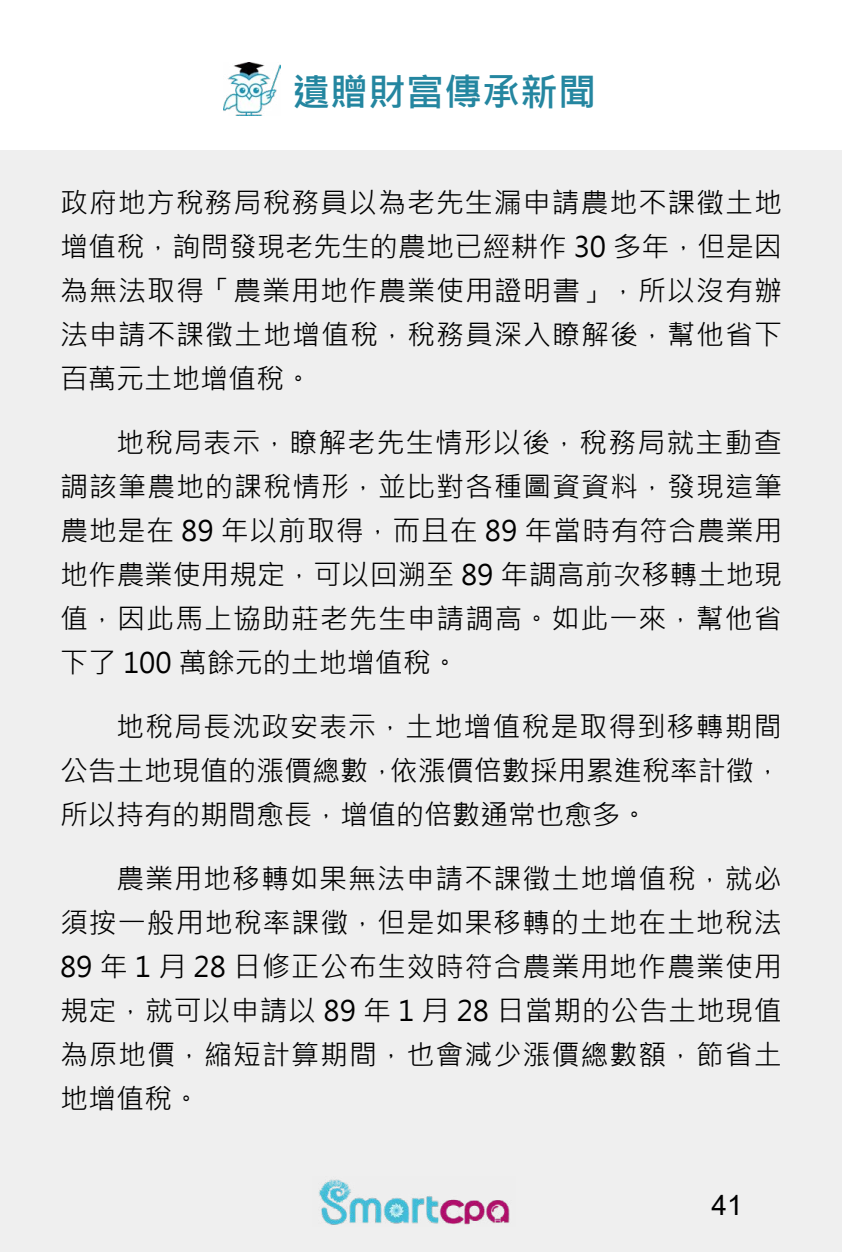
<style>
.page{position:relative;width:842px;height:1252px;background:#fff}
.page>*{position:absolute;margin:0;border:0;box-sizing:border-box;transform-origin:0 0}
.t1{font:700 38px "Microsoft Jheng Hei";color:#2486a0}
.t2{font:28px/44px "Microsoft Jheng Hei";letter-spacing:.02em;color:#000;text-align:justify}
.t3{font:28px "Arial";color:#000}
</style>
<div class="page">
<div style="left:0;top:150px;width:842px;height:1102px;background:#efefef"></div>
<img style="left:318px;top:1179px;width:192px;height:46px">
<img style="left:223px;top:62px;width:58px;height:53px">
<h1 class="t1" style="left:292px;top:68px;width:305px">遺贈財富傳承新聞</h1>
<p class="t2" style="left:60px;top:181px;width:724px">政府地方稅務局稅務員以為老先生漏申請農地不課徵土地增值稅，詢問發現老先生的農地已經耕作 30 多年，但是因為無法取得「農業用地作農業使用證明書」，所以沒有辦法申請不課徵土地增值稅，稅務員深入瞭解後，幫他省下百萬元土地增值稅。</p>
<p class="t2" style="left:60px;top:421px;width:724px;text-indent:56px">地稅局表示，瞭解老先生情形以後，稅務局就主動查調該筆農地的課稅情形，並比對各種圖資資料，發現這筆農地是在 89 年以前取得，而且在 89 年當時有符合農業用地作農業使用規定，可以回溯至 89 年調高前次移轉土地現值，因此馬上協助莊老先生申請調高。如此一來，幫他省下了 100 萬餘元的土地增值稅。</p>
<p class="t2" style="left:60px;top:705px;width:723px;text-indent:56px">地稅局長沈政安表示，土地增值稅是取得到移轉期間公告土地現值的漲價總數，依漲價倍數採用累進稅率計徵，所以持有的期間愈長，增值的倍數通常也愈多。</p>
<p class="t2" style="left:60px;top:857px;width:723px;text-indent:56px">農業用地移轉如果無法申請不課徵土地增值稅，就必須按一般用地稅率課徵，但是如果移轉的土地在土地稅法89 年 1 月 28 日修正公布生效時符合農業用地作農業使用規定，就可以申請以 89 年 1 月 28 日當期的公告土地現值為原地價，縮短計算期間，也會減少漲價總數額，節省土地增值稅。</p>
<p class="t3" style="left:712px;top:1186px;width:33px">41</p>
</div>
